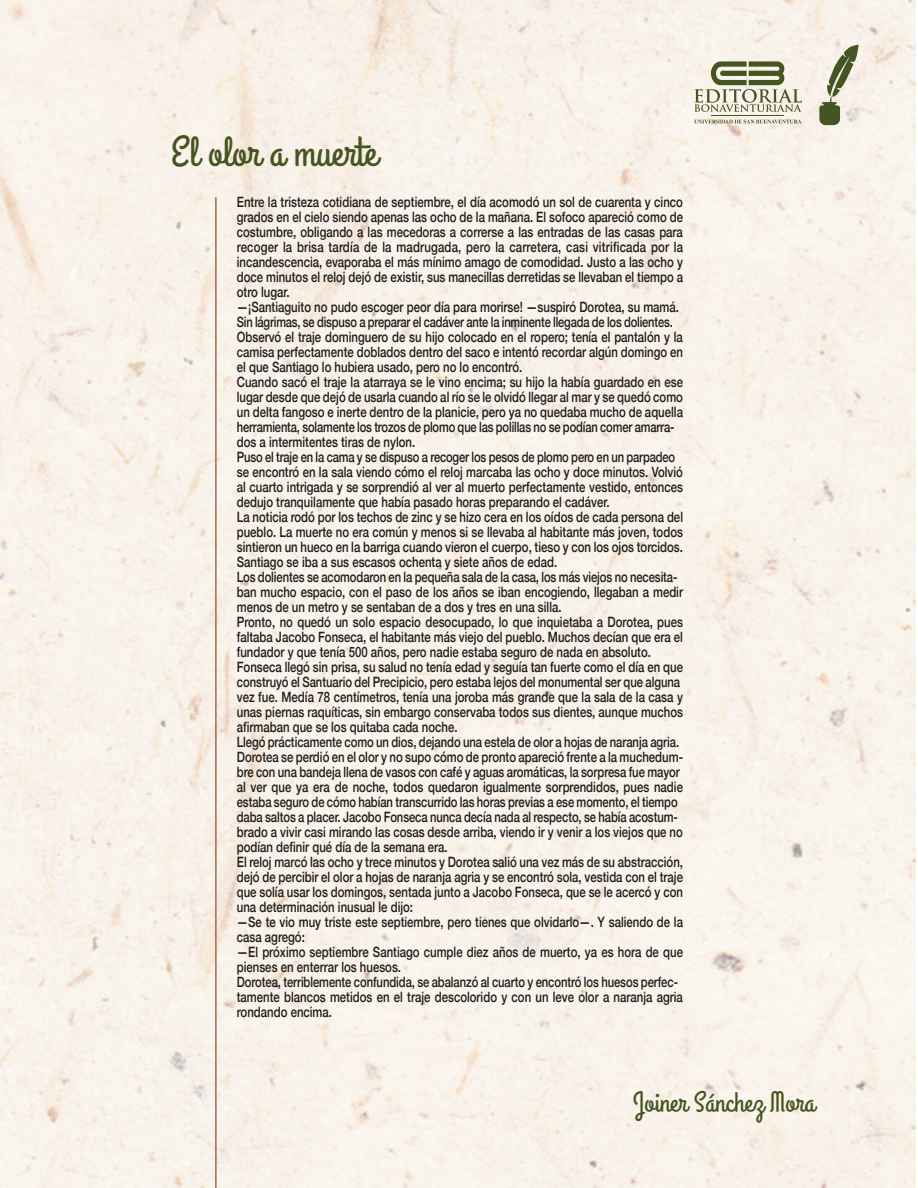
<style>
.page{position:relative;width:918px;height:1188px;background:#fff}
.page>*{position:absolute;margin:0;border:0;box-sizing:border-box;transform-origin:0 0}
.t1{font:41.85px "Grand Hotel";color:#455521}
.t2{font:28.65px "Grand Hotel";color:#455521}
.t3{font:500 14.25px/15px "Helvetica Neue";color:#1d1d1b;scale:.8 1}
</style>
<div class="page">
<img style="left:0;top:0;width:916px;height:1188px">
<svg style="left:819px;top:45px;width:40px;height:80px;background:#b9baa3"></svg>
<hr style="left:215px;top:197px;width:2px;height:991px;background:#92674b">
<svg style="left:694px;top:61px;width:108px;height:51px;background:#bdbea7"></svg>
<hr style="left:711px;top:115px;width:73px;height:1px;background:#455521">
<svg style="left:694px;top:120px;width:107px;height:4px"></svg>
<h1 class="t1" style="left:171px;top:126px;width:208px">El olor a muerte</h1>
<p class="t3" style="left:237px;top:194px;width:559px">Entre la tristeza cotidiana de septiembre, el día acomodó un sol de cuarenta y cinco grados en el cielo siendo apenas las ocho de la mañana. El sofoco apareció como de costumbre, obligando a las mecedoras a correrse a las entradas de las casas para recoger la brisa tardía de la madrugada, pero la carretera, casi vitrificada por la incandescencia, evaporaba el más mínimo amago de comodidad. Justo a las ocho y doce minutos el reloj dejó de existir, sus manecillas derretidas se llevaban el tiempo a otro lugar.<br>—¡Santiaguito no pudo escoger peor día para morirse! —suspiró Dorotea, su mamá.<br>Sin lágrimas, se dispuso a preparar el cadáver ante la inminente llegada de los dolientes.<br>Observó el traje dominguero de su hijo colocado en el ropero; tenía el pantalón y la camisa perfectamente doblados dentro del saco e intentó recordar algún domingo en el que Santiago lo hubiera usado, pero no lo encontró.<br>Cuando sacó el traje la atarraya se le vino encima; su hijo la había guardado en ese lugar desde que dejó de usarla cuando al río se le olvidó llegar al mar y se quedó como un delta fangoso e inerte dentro de la planicie, pero ya no quedaba mucho de aquella herramienta, solamente los trozos de plomo que las polillas no se podían comer amarra&shy;dos a intermitentes tiras de nylon.<br>Puso el traje en la cama y se dispuso a recoger los pesos de plomo pero en un parpadeo se encontró en la sala viendo cómo el reloj marcaba las ocho y doce minutos. Volvió al cuarto intrigada y se sorprendió al ver al muerto perfectamente vestido, entonces dedujo tranquilamente que había pasado horas preparando el cadáver.<br>La noticia rodó por los techos de zinc y se hizo cera en los oídos de cada persona del pueblo. La muerte no era común y menos si se llevaba al habitante más joven, todos sintieron un hueco en la barriga cuando vieron el cuerpo, tieso y con los ojos torcidos.<br>Santiago se iba a sus escasos ochenta y siete años de edad.<br>Los dolientes se acomodaron en la pequeña sala de la casa, los más viejos no necesita&shy;ban mucho espacio, con el paso de los años se iban encogiendo, llegaban a medir menos de un metro y se sentaban de a dos y tres en una silla.<br>Pronto, no quedó un solo espacio desocupado, lo que inquietaba a Dorotea, pues faltaba Jacobo Fonseca, el habitante más viejo del pueblo. Muchos decían que era el fundador y que tenía 500 años, pero nadie estaba seguro de nada en absoluto.<br>Fonseca llegó sin prisa, su salud no tenía edad y seguía tan fuerte como el día en que construyó el Santuario del Precipicio, pero estaba lejos del monumental ser que alguna vez fue. Medía 78 centímetros, tenía una joroba más grande que la sala de la casa y unas piernas raquíticas, sin embargo conservaba todos sus dientes, aunque muchos afirmaban que se los quitaba cada noche.<br>Llegó prácticamente como un dios, dejando una estela de olor a hojas de naranja agria.<br>Dorotea se perdió en el olor y no supo cómo de pronto apareció frente a la muchedum&shy;bre con una bandeja llena de vasos con café y aguas aromáticas, la sorpresa fue mayor al ver que ya era de noche, todos quedaron igualmente sorprendidos, pues nadie estaba seguro de cómo habían transcurrido las horas previas a ese momento, el tiempo daba saltos a placer. Jacobo Fonseca nunca decía nada al respecto, se había acostum&shy;brado a vivir casi mirando las cosas desde arriba, viendo ir y venir a los viejos que no podían definir qué día de la semana era.<br>El reloj marcó las ocho y trece minutos y Dorotea salió una vez más de su abstracción, dejó de percibir el olor a hojas de naranja agria y se encontró sola, vestida con el traje que solía usar los domingos, sentada junto a Jacobo Fonseca, que se le acercó y con una determinación inusual le dijo:<br>—Se te vio muy triste este septiembre, pero tienes que olvidarlo—. Y saliendo de la casa agregó:<br>—El próximo septiembre Santiago cumple diez años de muerto, ya es hora de que pienses en enterrar los huesos.<br>Dorotea, terriblemente confundida, se abalanzó al cuarto y encontró los huesos perfec&shy;tamente blancos metidos en el traje descolorido y con un leve olor a naranja agria rondando encima.</p>
<h2 class="t2" style="left:633px;top:1084px;width:183px">Joiner Sánchez Mora</h2>
</div>
